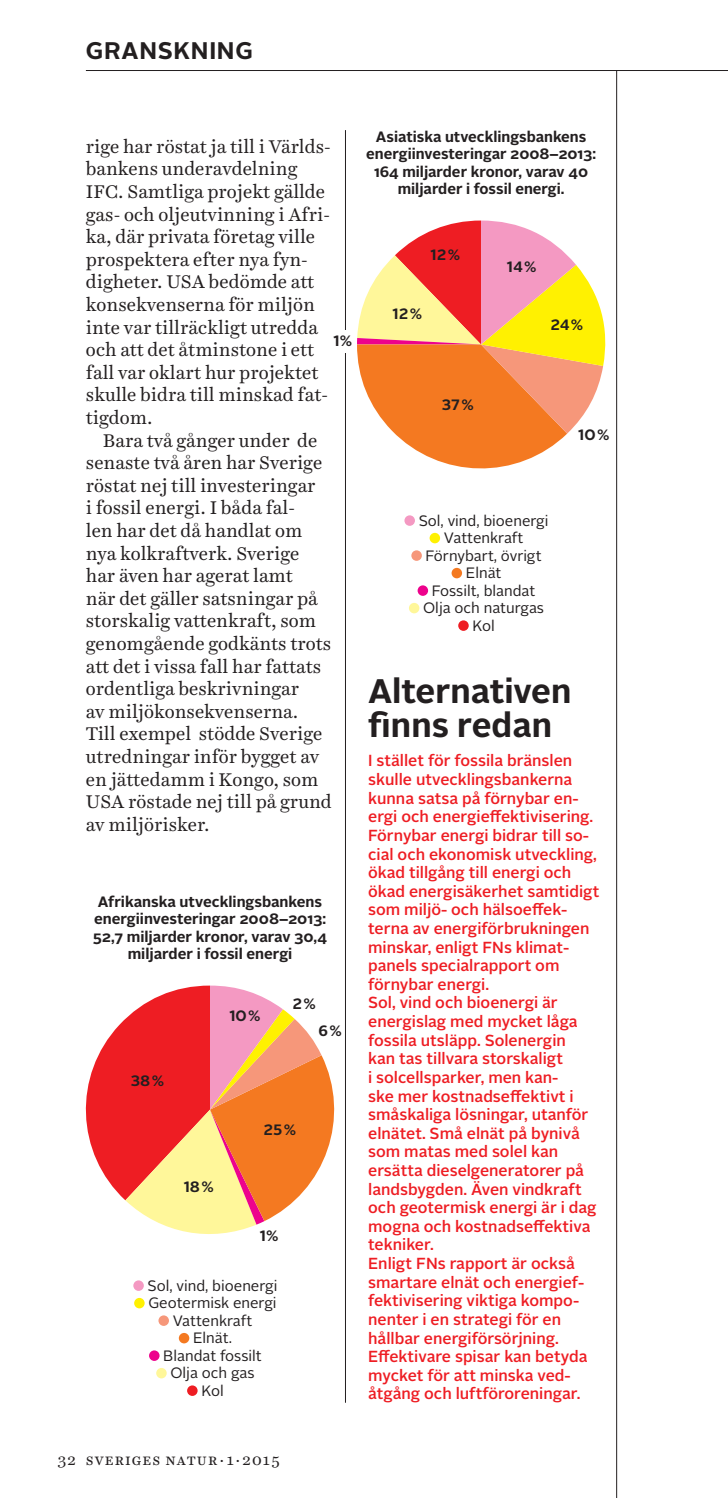
<style>
.page{position:relative;width:728px;height:1498px;background:#fff}
.page>*{position:absolute;margin:0;border:0;box-sizing:border-box;transform-origin:0 0}
.fråga{font:700 34px "Alright Sans";color:#231f20}
.t1{font:700 24px "Alright Sans";letter-spacing:.03em;color:#231f20}
.bröd_indr{font:18.6px/22.6px "Harriet Text";color:#231f20}
.sångspalt{font:500 16px/18.6px "Alright Sans";color:#ee1d23}
.t2{font:16px "Harriet Text";letter-spacing:.07em;color:#231f20}
.bildtext{font:700 15px/17.6px "Alright Sans";color:#231f20;text-align:center}
.bildtext-2{font:15px "Alright Sans";color:#231f20}
</style>
<div class="page">
<svg style="left:357px;top:220px;width:249px;height:249px"></svg>
<hr style="left:86px;top:70px;width:641px;height:1px;background:#231f20">
<hr style="left:345px;top:130px;width:1px;height:1272px;background:#231f20">
<hr style="left:616px;top:70px;width:1px;height:1427px;background:#231f20">
<svg style="left:85px;top:985px;width:250px;height:249px"></svg>
<div style="left:133px;top:1280px;width:11px;height:10px;background:#f499c2;border-radius:50%"></div>
<div style="left:134px;top:1297px;width:11px;height:11px;background:#fff101;border-radius:50%"></div>
<div style="left:158px;top:1315px;width:11px;height:10px;background:#f6977a;border-radius:50%"></div>
<div style="left:179px;top:1332px;width:10px;height:11px;background:#f47921;border-radius:50%"></div>
<div style="left:149px;top:1350px;width:10px;height:10px;background:#ed028c;border-radius:50%"></div>
<div style="left:156px;top:1367px;width:11px;height:11px;background:#fff79a;border-radius:50%"></div>
<div style="left:187px;top:1385px;width:10px;height:10px;background:#ee1d23;border-radius:50%"></div>
<div style="left:341px;top:330px;width:8px;height:23px;background:#fff"></div>
<div style="left:404px;top:515px;width:11px;height:11px;background:#f499c2;border-radius:50%"></div>
<div style="left:429px;top:533px;width:11px;height:10px;background:#fff101;border-radius:50%"></div>
<div style="left:411px;top:550px;width:11px;height:11px;background:#f6977a;border-radius:50%"></div>
<div style="left:451px;top:568px;width:11px;height:10px;background:#f47921;border-radius:50%"></div>
<div style="left:417px;top:585px;width:11px;height:11px;background:#ed028c;border-radius:50%"></div>
<div style="left:409px;top:603px;width:10px;height:10px;background:#fff79a;border-radius:50%"></div>
<div style="left:458px;top:620px;width:10px;height:11px;background:#ee1d23;border-radius:50%"></div>
<p class="t1" style="left:86px;top:33px;width:168px">GRANSKNING</p>
<p class="bröd_indr" style="left:86px;top:135px;width:246px">rige har röstat ja till i Världs&shy;bankens underavdelning<br>IFC. Samtliga projekt gällde gas- och oljeutvinning i Afri&shy;ka, där privata företag ville prospektera efter nya fyn&shy;digheter. USA bedömde att konsekvenserna för miljön inte var tillräckligt utredda och att det åtminstone i ett fall var oklart hur projektet skulle bidra till minskad fat&shy;tigdom.</p>
<p class="bröd_indr" style="left:86px;top:429px;width:247px;text-indent:17px">Bara två gånger under de senaste två åren har Sverige röstat nej till investeringar<br>i fossil energi. I båda fal-<br>len har det då handlat om nya kolkraftverk. Sverige har även har agerat lamt<br>när det gäller satsningar på storskalig vattenkraft, som genomgående godkänts trots att det i vissa fall har fattats ordentliga beskrivningar<br>av miljökonsekvenserna.<br>Till exempel stödde Sverige utredningar inför bygget av en jättedamm i Kongo, som<br>USA röstade nej till på grund av miljörisker.</p>
<p class="bildtext" style="left:333px;top:332px;width:20px">1%</p>
<p class="bildtext" style="left:93px;top:892px;width:236px">Afrikanska utvecklingsbankens energiinvesteringar 2008–2013:<br>52,7 miljarder kronor, varav 30,4 miljarder i fossil energi</p>
<p class="bildtext" style="left:130px;top:1072px;width:35px">38 %</p>
<p class="bildtext" style="left:229px;top:1007px;width:33px">10 %</p>
<p class="bildtext" style="left:292px;top:995px;width:25px">2 %</p>
<p class="bildtext" style="left:318px;top:1022px;width:25px">6 %</p>
<p class="bildtext" style="left:184px;top:1177px;width:32px">18 %</p>
<p class="bildtext" style="left:263px;top:1121px;width:34px">25 %</p>
<p class="bildtext" style="left:260px;top:1227px;width:20px">1%</p>
<p class="bildtext-2" style="left:147px;top:1275px;width:131px">Sol, vind, bioenergi</p>
<p class="bildtext-2" style="left:148px;top:1293px;width:130px">Geotermisk energi</p>
<p class="bildtext-2" style="left:173px;top:1310px;width:81px">Vattenkraft</p>
<p class="bildtext-2" style="left:193px;top:1328px;width:40px">Elnät.</p>
<p class="bildtext-2" style="left:163px;top:1345px;width:100px">Blandat fossilt</p>
<p class="bildtext-2" style="left:170px;top:1363px;width:86px">Olja och gas</p>
<p class="bildtext-2" style="left:201px;top:1380px;width:24px">Kol</p>
<p class="bildtext" style="left:366px;top:128px;width:231px">Asiatiska utvecklingsbankens energiinvesteringar 2008–2013:<br>164 miljarder kronor, varav 40 miljarder i fossil energi.</p>
<p class="bildtext" style="left:430px;top:246px;width:31px">12 %</p>
<p class="bildtext" style="left:392px;top:305px;width:31px">12 %</p>
<p class="bildtext" style="left:441px;top:396px;width:34px">37 %</p>
<p class="bildtext" style="left:506px;top:258px;width:31px">14 %</p>
<p class="bildtext" style="left:550px;top:316px;width:34px">24 %</p>
<p class="bildtext" style="left:578px;top:426px;width:33px">10 %</p>
<p class="bildtext-2" style="left:418px;top:510px;width:131px">Sol, vind, bioenergi</p>
<p class="bildtext-2" style="left:443px;top:528px;width:81px">Vattenkraft</p>
<p class="bildtext-2" style="left:425px;top:545px;width:117px">Förnybart, övrigt</p>
<p class="bildtext-2" style="left:465px;top:563px;width:37px">Elnät</p>
<p class="bildtext-2" style="left:432px;top:580px;width:105px">Fossilt, blandat</p>
<p class="bildtext-2" style="left:423px;top:598px;width:122px">Olja och naturgas</p>
<p class="bildtext-2" style="left:472px;top:615px;width:24px">Kol</p>
<p class="fråga" style="left:368px;top:667px;width:205px">Alternativen</p>
<p class="fråga" style="left:368px;top:701px;width:185px">finns redan</p>
<p class="sångspalt" style="left:368px;top:752px;width:226px">I stället för fossila bränslen skulle utvecklingsbankerna kunna satsa på förnybar en&shy;ergi och energieffektivisering.</p>
<p class="sångspalt" style="left:368px;top:826px;width:233px">Förnybar energi bidrar till so&shy;cial och ekonomisk utveckling, ökad tillgång till energi och ökad energisäkerhet samtidigt som miljö- och hälsoeffek&shy;terna av energiförbrukningen minskar, enligt FNs klimat&shy;panels specialrapport om förnybar energi.</p>
<p class="sångspalt" style="left:368px;top:993px;width:230px">Sol, vind och bioenergi är energislag med mycket låga fossila utsläpp. Solenergin kan tas tillvara storskaligt<br>i solcellsparker, men kan-<br>ske mer kostnadseffektivt i småskaliga lösningar, utanför elnätet. Små elnät på bynivå som matas med solel kan ersätta dieselgeneratorer på landsbygden. Även vindkraft och geotermisk energi är i dag mogna och kostnadseffektiva tekniker.</p>
<p class="sångspalt" style="left:368px;top:1254px;width:221px">Enligt FNs rapport är också smartare elnät och energief&shy;fektivisering viktiga kompo&shy;nenter i en strategi för en hållbar energiförsörjning.<br>Effektivare spisar kan betyda mycket för att minska ved&shy;åtgång och luftföroreningar.</p>
<p class="t2" style="left:57px;top:1448px;width:20px">32</p>
<p class="t2" style="left:86px;top:1448px;width:195px">sveriges natur ·1·2015</p>
</div>
